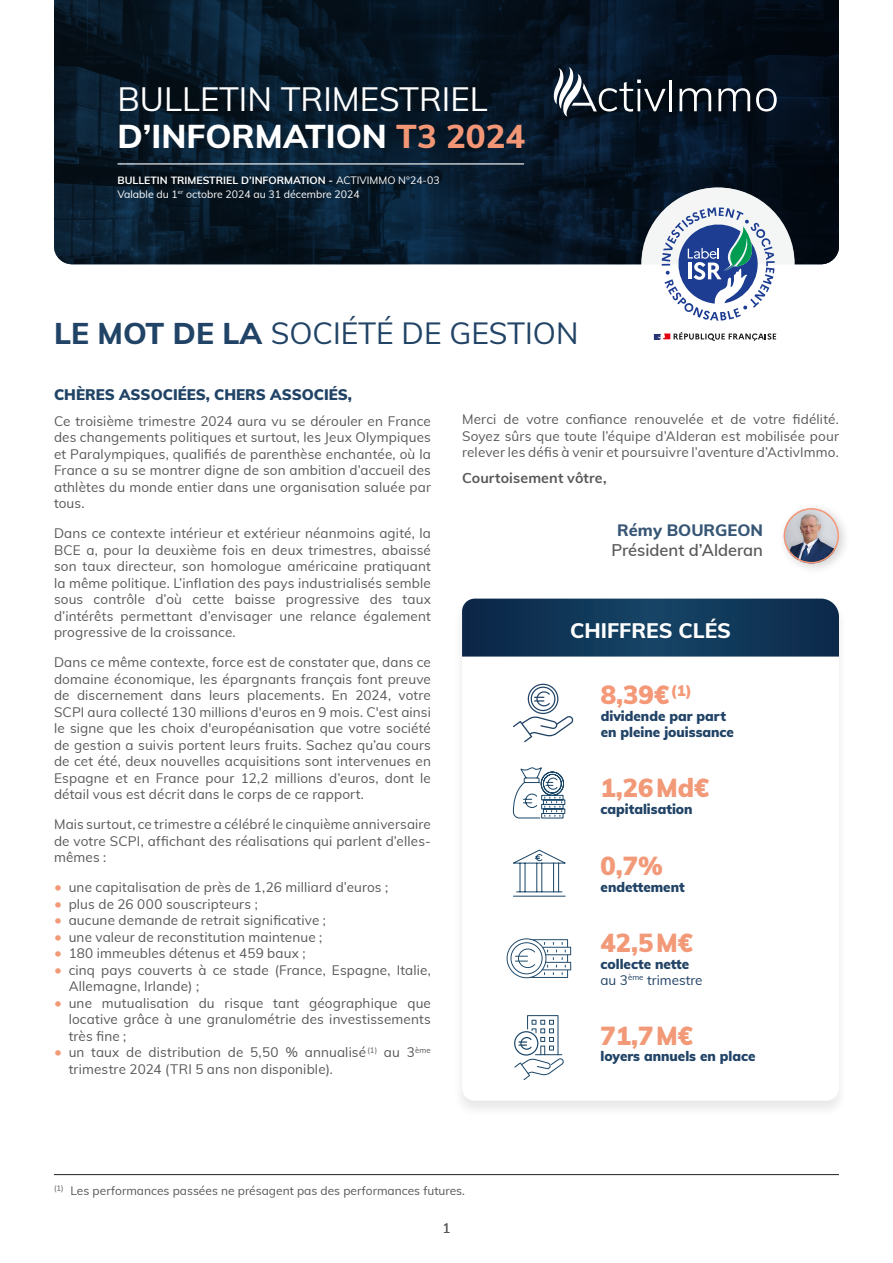
<style>
.page{position:relative;width:893px;height:1263px;background:#fff}
.page>*{position:absolute;margin:0;border:0;box-sizing:border-box;transform-origin:0 0}
.t1{font:33px "Muli";color:#fff}
.t2{font:800 33px "Muli";color:#fff}
.t3{font:30px "Muli";color:#214366}
.Extra_bold_Cyan{font:900 25.65px "Muli";color:#f49877}
.t4{font:900 25.5px "Muli";color:#f29978}
.t5{font:800 21px "Muli";color:#fff}
.t6{font:600 16.5px "Muli";color:#57585a}
.PARAGRAPHE_TEXTE_COURANT{font:800 16.5px "Muli";color:#375675}
.texte_bleu_chiffres_clés{font:900 15px "Muli";color:#214366}
.PARAGRAPHE_TEXTE_COURANT-2{font:700 14.25px "Muli";letter-spacing:.01em;color:#57585a}
.PARAGRAPHE_TEXTE_COURANT-3{font:13.5px/16.5px "Muli";letter-spacing:.01em;color:#57585a;text-align:justify}
.texte_bleu_chiffres_clés-2{font:900 13.5px "Muli";color:#214366}
.texte_bleu_chiffres_clés-3{font:13.5px "Muli";color:#214366}
.t7{font:12px "Muli";color:#57585a}
.t8{font:700 10.5px "Muli";color:#fff}
.t9{font:10.5px "Muli";color:#fff}
.s1{color:#f39676}
.s2{font-weight:400}
.s3{font-weight:800}
.s4{font-size:15px;color:#f29978}
</style>
<div class="page">
<img style="left:54px;top:0;width:785px;height:264px">
<hr style="left:117px;top:163px;width:407px;height:1px;background:#fff">
<hr style="left:669px;top:80px;width:3px;height:31px;background:#fff">
<svg style="left:679px;top:88px;width:32px;height:23px"></svg>
<svg style="left:718px;top:88px;width:32px;height:23px"></svg>
<svg style="left:756px;top:88px;width:21px;height:24px"></svg>
<svg style="left:554px;top:67px;width:112px;height:49px"></svg>
<div style="left:642px;top:188px;width:153px;height:153px;background:#f5f5f6;border-radius:50%"></div>
<svg style="left:654px;top:332px;width:122px;height:9px"></svg>
<svg style="left:662px;top:207px;width:113px;height:114px"></svg>
<div style="left:453px;top:598px;width:395px;height:520px;background:#231f20;opacity:.1"></div>
<svg style="left:462px;top:656px;width:377px;height:445px"></svg>
<svg style="left:512px;top:766px;width:54px;height:53px"></svg>
<svg style="left:507px;top:938px;width:64px;height:40px"></svg>
<svg style="left:514px;top:1015px;width:50px;height:65px"></svg>
<svg style="left:509px;top:849px;width:57px;height:48px"></svg>
<div style="left:778px;top:502px;width:73px;height:74px;background:#231f20;opacity:.2"></div>
<img style="left:784px;top:508px;width:55px;height:55px;border-radius:28px">
<div style="left:784px;top:508px;width:55px;height:55px;border:2px solid #f69877;border-radius:50%"></div>
<svg style="left:462px;top:599px;width:377px;height:57px"></svg>
<hr style="left:54px;top:1174px;width:785px;height:1px;background:#231f20">
<svg style="left:513px;top:684px;width:61px;height:58px"></svg>
<p class="t1" style="left:117px;top:75px;width:372px">BULLETIN TRIMESTRIEL</p>
<p class="t2" style="left:117px;top:112px;width:409px">D’INFORMATION <span class="s1">T3 2024</span></p>
<p class="t8" style="left:117px;top:173px;width:324px">BULLETIN TRIMESTRIEL D’INFORMATION - <span class="s2">ACTIVIMMO N°24-03</span></p>
<p class="t9" style="left:117px;top:186px;width:244px">Valable du 1<sup>er</sup> octobre 2024 au 31 décembre 2024</p>
<p class="t3" style="left:54px;top:311px;width:526px"><span class="s3">LE MOT DE LA</span> SOCIÉTÉ DE GESTION</p>
<p class="texte_bleu_chiffres_clés" style="left:54px;top:384px;width:299px">CHÈRES ASSOCIÉES, CHERS ASSOCIÉS,</p>
<p class="PARAGRAPHE_TEXTE_COURANT-3" style="left:54px;top:412px;width:378px">Ce troisième trimestre 2024 aura vu se dérouler en France des changements politiques et surtout, les Jeux Olympiques et Paralympiques, qualifiés de parenthèse enchantée, où la France a su se montrer digne de son ambition d’accueil des athlètes du monde entier dans une organisation saluée par tous.</p>
<p class="PARAGRAPHE_TEXTE_COURANT-3" style="left:54px;top:524px;width:378px">Dans ce contexte intérieur et extérieur néanmoins agité, la BCE a, pour la deuxième fois en deux trimestres, abaissé son taux directeur, son homologue américaine pratiquant la même politique. L’inflation des pays industrialisés semble sous contrôle d’où cette baisse progressive des taux d’intérêts permettant d’envisager une relance également progressive de la croissance.</p>
<p class="PARAGRAPHE_TEXTE_COURANT-3" style="left:54px;top:653px;width:378px">Dans ce même contexte, force est de constater que, dans ce domaine économique, les épargnants français font preuve de discernement dans leurs placements. En 2024, votre SCPI aura collecté 130 millions d'euros en 9 mois. C'est ainsi le signe que les choix d'européanisation que votre société de gestion a suivis portent leurs fruits. Sachez qu’au cours de cet été, deux nouvelles acquisitions sont intervenues en Espagne et en France pour 12,2 millions d’euros, dont le détail vous est décrit dans le corps de ce rapport.</p>
<p class="PARAGRAPHE_TEXTE_COURANT-3" style="left:54px;top:815px;width:378px">Mais surtout, ce trimestre a célébré le cinquième anniversaire de votre SCPI, affichant des réalisations qui parlent d’elles&shy;mêmes :</p>
<p class="PARAGRAPHE_TEXTE_COURANT-3" style="left:54px;top:878px;width:336px"><span class="s4">•</span> une capitalisation de près de 1,26 milliard d’euros ;</p>
<p class="PARAGRAPHE_TEXTE_COURANT-3" style="left:54px;top:895px;width:205px"><span class="s4">•</span> plus de 26 000 souscripteurs ;</p>
<p class="PARAGRAPHE_TEXTE_COURANT-3" style="left:54px;top:911px;width:274px"><span class="s4">•</span> aucune demande de retrait significative ;</p>
<p class="PARAGRAPHE_TEXTE_COURANT-3" style="left:54px;top:928px;width:270px"><span class="s4">•</span> une valeur de reconstitution maintenue ;</p>
<p class="PARAGRAPHE_TEXTE_COURANT-3" style="left:54px;top:944px;width:253px"><span class="s4">•</span> 180 immeubles détenus et 459 baux ;</p>
<p class="PARAGRAPHE_TEXTE_COURANT-3" style="left:69px;top:961px;width:364px;text-indent:-15px"><span class="s4">•</span> cinq pays couverts à ce stade (France, Espagne, Italie,<br>Allemagne, Irlande) ;</p>
<p class="PARAGRAPHE_TEXTE_COURANT-3" style="left:69px;top:994px;width:364px;text-indent:-15px"><span class="s4">•</span> une mutualisation du risque tant géographique que locative grâce à une granulométrie des investissements très fine ;</p>
<p class="PARAGRAPHE_TEXTE_COURANT-3" style="left:69px;top:1043px;width:364px;text-indent:-15px"><span class="s4">•</span> un taux de distribution de 5,50 % annualisé <sup>(1)</sup> au 3<sup>ème </sup>trimestre 2024 (TRI 5 ans non disponible).</p>
<p class="PARAGRAPHE_TEXTE_COURANT-3" style="left:462px;top:410px;width:378px">Merci de votre confiance renouvelée et de votre fidélité.<br>Soyez sûrs que toute l’équipe d’Alderan est mobilisée pour relever les défis à venir et poursuivre l’aventure d’ActivImmo.</p>
<p class="PARAGRAPHE_TEXTE_COURANT-2" style="left:462px;top:467px;width:146px">Courtoisement vôtre,</p>
<p class="PARAGRAPHE_TEXTE_COURANT" style="left:617px;top:518px;width:147px">Rémy BOURGEON</p>
<p class="t6" style="left:611px;top:538px;width:153px">Président d’Alderan</p>
<p class="t5" style="left:570px;top:615px;width:162px">CHIFFRES CLÉS</p>
<p class="Extra_bold_Cyan" style="left:601px;top:676px;width:92px">8,39€<sup>(1)</sup></p>
<p class="texte_bleu_chiffres_clés-2" style="left:601px;top:706px;width:127px">dividende par part</p>
<p class="texte_bleu_chiffres_clés-2" style="left:601px;top:722px;width:135px">en pleine jouissance</p>
<p class="t4" style="left:600px;top:769px;width:110px">1,26 Md€</p>
<p class="texte_bleu_chiffres_clés-2" style="left:600px;top:799px;width:94px">capitalisation</p>
<p class="t4" style="left:600px;top:847px;width:64px">0,7%</p>
<p class="texte_bleu_chiffres_clés-2" style="left:600px;top:877px;width:86px">endettement</p>
<p class="t4" style="left:600px;top:924px;width:94px">42,5 M€</p>
<p class="texte_bleu_chiffres_clés-2" style="left:600px;top:954px;width:90px">collecte nette</p>
<p class="texte_bleu_chiffres_clés-3" style="left:600px;top:970px;width:104px">au 3<sup>ème</sup> trimestre</p>
<p class="t4" style="left:600px;top:1017px;width:94px">71,7M€</p>
<p class="texte_bleu_chiffres_clés-2" style="left:600px;top:1047px;width:156px">loyers annuels en place</p>
<p class="t7" style="left:54px;top:1182px;width:412px"><sup>(1)</sup> Les performances passées ne présagent pas des performances futures.</p>
<p class="PARAGRAPHE_TEXTE_COURANT-3" style="left:442px;top:1219px;width:10px">1</p>
</div>
